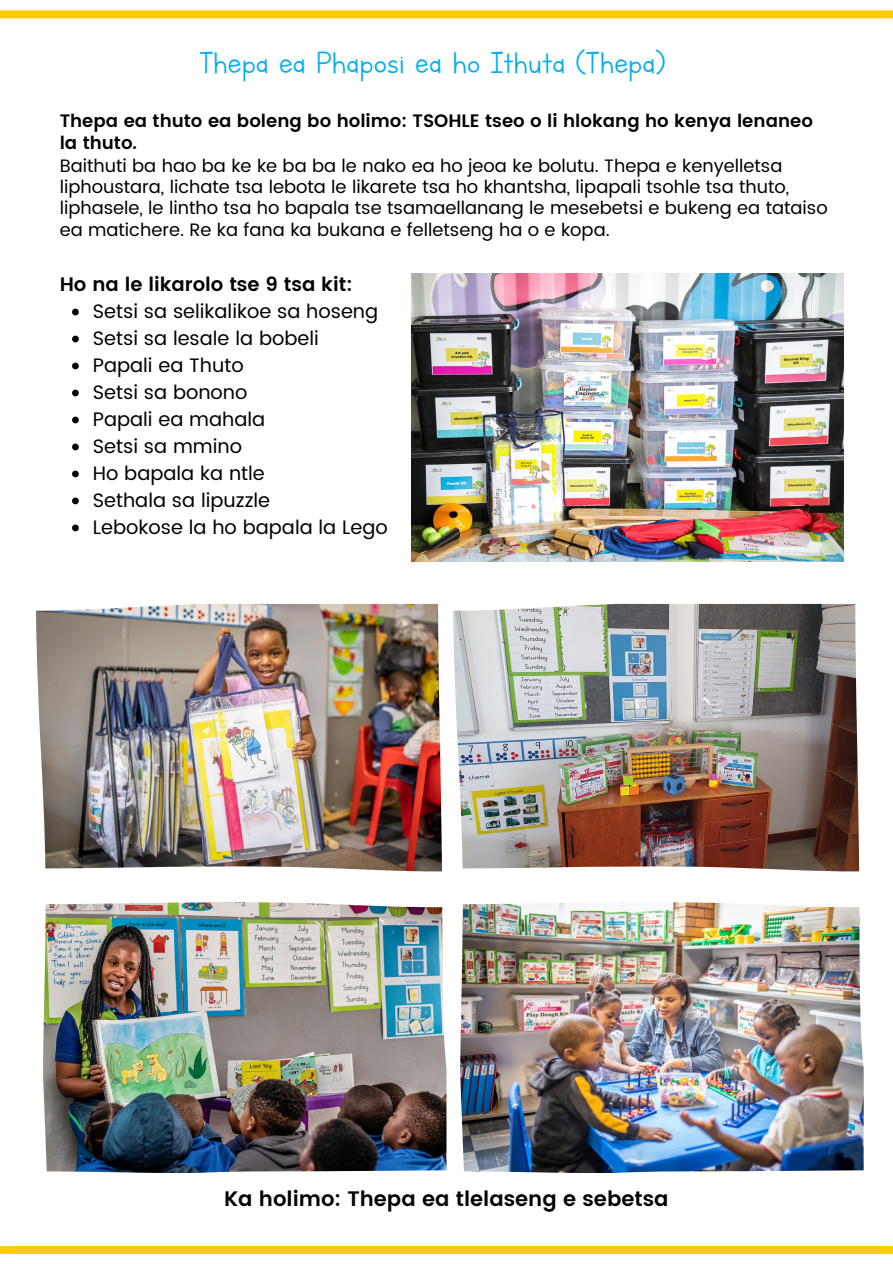
<style>
.page{position:relative;width:893px;height:1264px;background:#fff}
.page>*{position:absolute;margin:0;border:0;box-sizing:border-box;transform-origin:0 0}
.t1{font:36px "Lettersfor Learners";color:#00aeef}
.t2{font:600 21px "Poppins";color:#000}
.t3{font:19.5px "Poppins";color:#000}
.t4{font:600 19.5px "Poppins";color:#000}
.t5{font:18px/21.3px "Poppins";color:#000}
.t6{font:600 18px/22.5px "Poppins";color:#000}
</style>
<div class="page">
<img style="left:411px;top:273px;width:432px;height:288px">
<img style="left:36px;top:604px;width:406px;height:267px">
<img style="left:43px;top:902px;width:403px;height:270px">
<svg style="left:72px;top:309px;width:7px;height:6px"></svg>
<svg style="left:72px;top:335px;width:7px;height:7px"></svg>
<svg style="left:72px;top:362px;width:7px;height:7px"></svg>
<svg style="left:72px;top:389px;width:7px;height:7px"></svg>
<svg style="left:72px;top:416px;width:7px;height:7px"></svg>
<svg style="left:72px;top:443px;width:7px;height:7px"></svg>
<svg style="left:72px;top:470px;width:7px;height:7px"></svg>
<svg style="left:72px;top:497px;width:7px;height:7px"></svg>
<svg style="left:72px;top:524px;width:7px;height:7px"></svg>
<img style="left:453px;top:604px;width:406px;height:267px">
<img style="left:460px;top:902px;width:403px;height:270px">
<svg style="left:0;top:10px;width:892px;height:8px;background:#ffcd10"></svg>
<div style="left:0;top:1246px;width:892px;height:7px;background:#ffcb05"></div>
<p class="t1" style="left:199px;top:46px;width:468px">Thepa ea Phaposi ea ho Ithuta (Thepa)</p>
<p class="t6" style="left:60px;top:109px;width:754px">Thepa ea thuto ea boleng bo holimo: TSOHLE tseo o li hlokang ho kenya lenaneo la thuto.</p>
<p class="t5" style="left:60px;top:155px;width:769px">Baithuti ba hao ba ke ke ba ba le nako ea ho jeoa ke bolutu. Thepa e kenyelletsa liphoustara, lichate tsa lebota le likarete tsa ho khantsha, lipapali tsohle tsa thuto, liphasele, le lintho tsa ho bapala tse tsamaellanang le mesebetsi e bukeng ea tataiso ea matichere. Re ka fana ka bukana e felletseng ha o e kopa.</p>
<p class="t4" style="left:60px;top:270px;width:294px">Ho na le likarolo tse 9 tsa kit:</p>
<p class="t3" style="left:93px;top:297px;width:287px">Setsi sa selikalikoe sa hoseng</p>
<p class="t3" style="left:93px;top:324px;width:227px">Setsi sa lesale la bobeli</p>
<p class="t3" style="left:93px;top:351px;width:152px">Papali ea Thuto</p>
<p class="t3" style="left:93px;top:378px;width:156px">Setsi sa bonono</p>
<p class="t3" style="left:93px;top:405px;width:174px">Papali ea mahala</p>
<p class="t3" style="left:93px;top:432px;width:151px">Setsi sa mmino</p>
<p class="t3" style="left:93px;top:459px;width:173px">Ho bapala ka ntle</p>
<p class="t3" style="left:93px;top:486px;width:179px">Sethala sa lipuzzle</p>
<p class="t3" style="left:93px;top:513px;width:296px">Lebokose la ho bapala la Lego</p>
<p class="t2" style="left:224px;top:1183px;width:446px">Ka holimo: Thepa ea tlelaseng e sebetsa</p>
</div>
